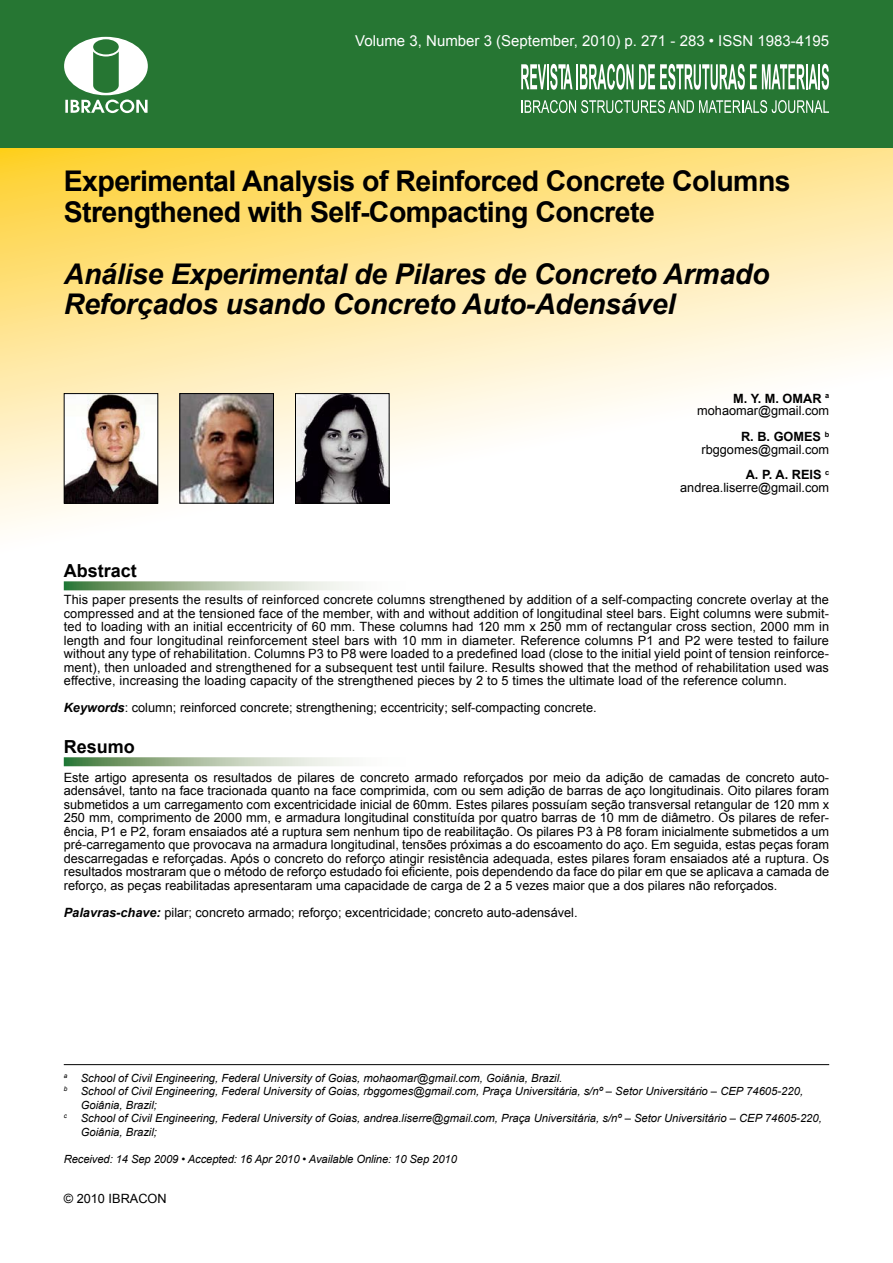
<style>
.page{position:relative;width:893px;height:1263px;background:#fff}
.page>*{position:absolute;margin:0;border:0;box-sizing:border-box;transform-origin:0 0}
.t1{font:700 28.5px/31.5px "Arial";letter-spacing:-.02em;color:#000}
.t2{font:italic 700 28.5px/30px "Arial";letter-spacing:-.01em;color:#000}
.t3{font:700 18px "Arial";color:#000}
.t4{font:15px "Arial";color:#fff}
.t5{font:12.75px/13.5px "Arial";color:#000;text-align:right}
.t6{font:italic 11.25px "Arial";color:#000}
.s1{font-weight:700}
.s2{font-weight:700;font-style:italic}
</style>
<div class="page">
<svg style="left:0;top:148px;width:893px;height:443px"></svg>
<hr style="left:64px;top:1064px;width:765px;height:1px;background:#000">
<svg style="left:64px;top:581px;width:372px;height:9px"></svg>
<svg style="left:64px;top:757px;width:288px;height:9px;background:#acc1a5"></svg>
<div style="left:0;top:0;width:893px;height:148px;background:#267633"></div>
<svg style="left:64px;top:37px;width:84px;height:76px"></svg>
<svg style="left:521px;top:64px;width:51px;height:26px"></svg>
<hr style="left:576px;top:64px;width:2px;height:25px;background:#fff">
<svg style="left:580px;top:64px;width:249px;height:26px"></svg>
<svg style="left:521px;top:100px;width:308px;height:13px"></svg>
<img style="left:66px;top:395px;width:90px;height:107px">
<div style="left:64px;top:393px;width:94px;height:111px;border:1px solid #000"></div>
<img style="left:181px;top:395px;width:91px;height:107px">
<div style="left:179px;top:393px;width:95px;height:111px;border:1px solid #000"></div>
<img style="left:297px;top:395px;width:90px;height:107px">
<div style="left:295px;top:393px;width:94px;height:111px;border:1px solid #000"></div>
<p class="t4" style="left:355px;top:31px;width:475px">Volume 3, Number 3 (September, 2010) p. 271 - 283 • ISSN 1983-4195</p>
<h1 class="t1" style="left:64px;top:166px;width:728px">Experimental Analysis of Reinforced Concrete Columns<br>Strengthened with Self-Compacting Concrete</h1>
<h1 class="t2" style="left:64px;top:260px;width:707px">Análise Experimental de Pilares de Concreto Armado<br>Reforçados usando Concreto Auto-Adensável</h1>
<h2 class="t3" style="left:64px;top:559px;width:75px">Abstract</h2>
<p class="t5" style="left:697px;top:392px;width:133px;line-height:12.8px"><span class="s1">M. Y. M. OMAR</span> <sup>a </sup>mohaomar@gmail.com</p>
<p class="t5" style="left:701px;top:430px;width:129px;line-height:12.8px"><span class="s1">R. B. GOMES</span> <sup>b </sup>rbggomes@gmail.com</p>
<p class="t5" style="left:680px;top:468px;width:150px;line-height:12.8px"><span class="s1">A. P. A. REIS</span> <sup>c </sup>andrea.liserre@gmail.com</p>
<p class="t5" style="left:64px;top:593px;width:767px;text-align:justify">This paper presents the results of reinforced concrete columns strengthened by addition of a self-compacting concrete overlay at the compressed and at the tensioned face of the member, with and without addition of longitudinal steel bars. Eight columns were submit&shy;ted to loading with an initial eccentricity of 60 mm. These columns had 120 mm x 250 mm of rectangular cross section, 2000 mm in length and four longitudinal reinforcement steel bars with 10 mm in diameter. Reference columns P1 and P2 were tested to failure without any type of rehabilitation. Columns P3 to P8 were loaded to a predefined load (close to the initial yield point of tension reinforce&shy;ment), then unloaded and strengthened for a subsequent test until failure. Results showed that the method of rehabilitation used was effective, increasing the loading capacity of the strengthened pieces by 2 to 5 times the ultimate load of the reference column.</p>
<p class="t5" style="left:64px;top:701px;width:534px"><span class="s2">Keywords</span>: column; reinforced concrete; strengthening; eccentricity; self-compacting concrete.</p>
<h2 class="t3" style="left:64px;top:735px;width:73px">Resumo</h2>
<p class="t5" style="left:64px;top:771px;width:767px;text-align:justify">Este artigo apresenta os resultados de pilares de concreto armado reforçados por meio da adição de camadas de concreto auto&shy;adensável, tanto na face tracionada quanto na face comprimida, com ou sem adição de barras de aço longitudinais. Oito pilares foram submetidos a um carregamento com excentricidade inicial de 60mm. Estes pilares possuíam seção transversal retangular de 120 mm x 250 mm, comprimento de 2000 mm, e armadura longitudinal constituída por quatro barras de 10 mm de diâmetro. Os pilares de refer&shy;ência, P1 e P2, foram ensaiados até a ruptura sem nenhum tipo de reabilitação. Os pilares P3 à P8 foram inicialmente submetidos a um pré-carregamento que provocava na armadura longitudinal, tensões próximas a do escoamento do aço. Em seguida, estas peças foram descarregadas e reforçadas. Após o concreto do reforço atingir resistência adequada, estes pilares foram ensaiados até a ruptura. Os resultados mostraram que o método de reforço estudado foi eficiente, pois dependendo da face do pilar em que se aplicava a camada de reforço, as peças reabilitadas apresentaram uma capacidade de carga de 2 a 5 vezes maior que a dos pilares não reforçados.</p>
<p class="t5" style="left:64px;top:906px;width:515px"><span class="s2">Palavras-chave:</span> pilar; concreto armado; reforço; excentricidade; concreto auto-adensável.</p>
<p class="t6" style="left:64px;top:1070px;width:500px"><sup>a</sup> School of Civil Engineering, Federal University of Goias, mohaomar@gmail.com, Goiânia, Brazil.</p>
<p class="t6" style="left:64px;top:1084px;width:741px"><sup>b</sup> School of Civil Engineering, Federal University of Goias, rbggomes@gmail.com, Praça Universitária, s/nº – Setor Universitário – CEP 74605-220,</p>
<p class="t6" style="left:81px;top:1097px;width:78px">Goiânia, Brazil;</p>
<p class="t6" style="left:64px;top:1111px;width:760px"><sup>c</sup> School of Civil Engineering, Federal University of Goias, andrea.liserre@gmail.com, Praça Universitária, s/nº – Setor Universitário – CEP 74605-220,</p>
<p class="t6" style="left:81px;top:1124px;width:78px">Goiânia, Brazil;</p>
<p class="t6" style="left:64px;top:1151px;width:395px">Received: 14 Sep 2009 • Accepted: 16 Apr 2010 • Available Online: 10 Sep 2010</p>
<p class="t5" style="left:64px;top:1192px;width:104px">© 2010 IBRACON</p>
</div>
